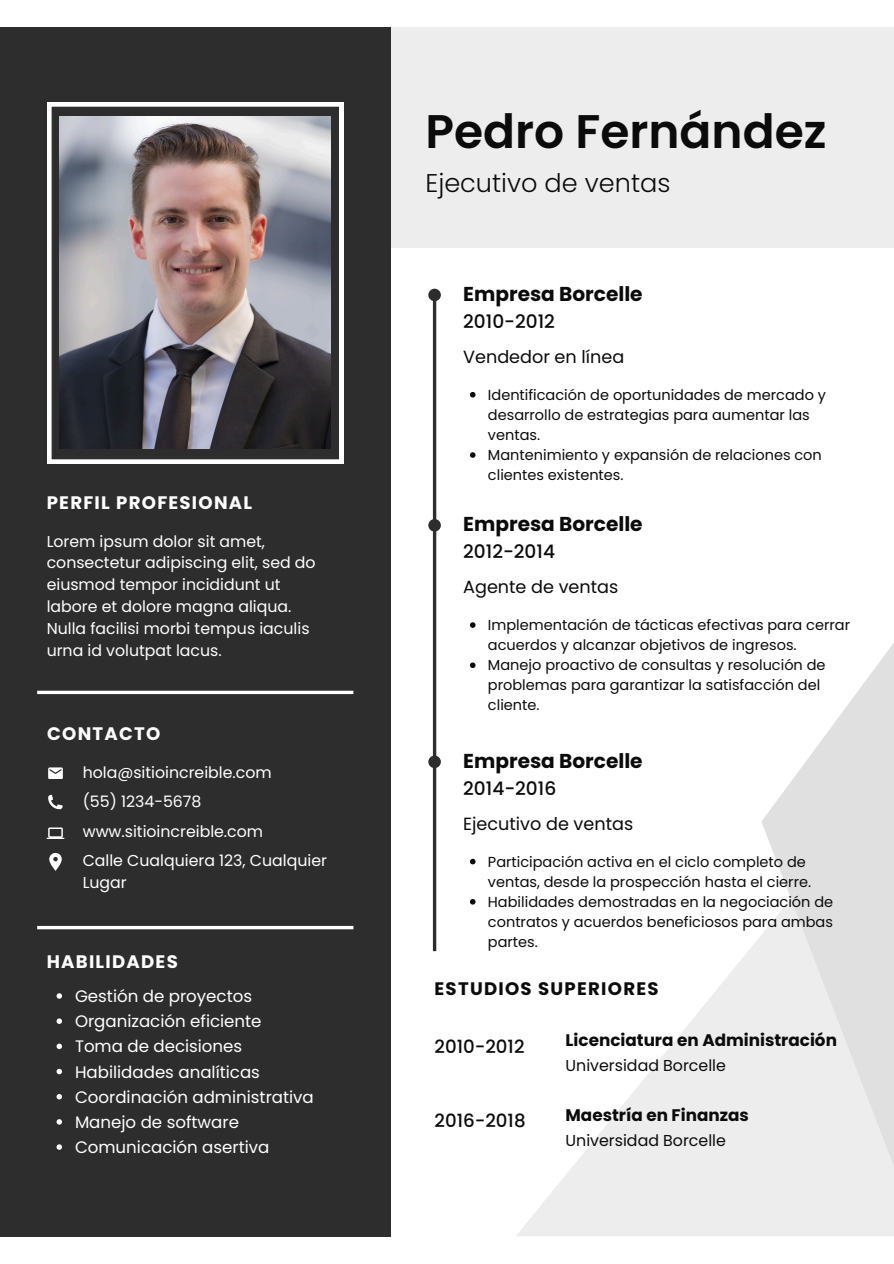
<style>
.page{position:relative;width:894px;height:1264px;background:#fff}
.page>*{position:absolute;margin:0;border:0;box-sizing:border-box;transform-origin:0 0}
.t1{font:600 47.1px "Poppins";color:#0b0b0b}
.t2{font:300 25.65px "Poppins";color:#0b0b0b}
.t3{font:700 20.1px "Poppins";color:#0b0b0b}
.t4{font:500 18.6px "Poppins";color:#0b0b0b}
.t5{font:700 18.15px "Poppins";letter-spacing:.07em;color:#fff}
.t6{font:700 18.15px "Poppins";letter-spacing:.07em;color:#0b0b0b}
.t7{font:500 18.15px "Poppins";color:#0b0b0b}
.t8{font:17.55px "Poppins";color:#0b0b0b}
.t9{font:700 16.8px "Poppins";color:#0b0b0b}
.t10{font:16.65px "Poppins";color:#fff}
.t11{font:15.75px/21.9px "Poppins";color:#fff}
.t12{font:15.75px "Poppins";color:#0b0b0b}
.t13{font:14.55px/20.1px "Poppins";color:#0b0b0b}
</style>
<div class="page">
<svg style="left:516px;top:936px;width:245px;height:300px;fill:#efefef"></svg>
<svg style="left:761px;top:644px;width:132px;height:592px"></svg>
<div style="left:0;top:27px;width:893px;height:221px;background:#ededed"></div>
<div style="left:0;top:27px;width:390px;height:1208px;background:#2d2d2d"></div>
<svg style="left:48px;top:767px;width:15px;height:11px"></svg>
<svg style="left:47px;top:827px;width:17px;height:11px"></svg>
<svg style="left:48px;top:794px;width:15px;height:15px"></svg>
<svg style="left:49px;top:852px;width:13px;height:18px"></svg>
<svg style="left:47px;top:102px;width:296px;height:361px"></svg>
<img style="left:60px;top:117px;width:270px;height:332px">
<hr style="left:433px;top:292px;width:3px;height:659px;background:#2d2d2d">
<svg style="left:37px;top:690px;width:316px;height:4px"></svg>
<svg style="left:37px;top:925px;width:316px;height:4px"></svg>
<div style="left:428px;top:289px;width:13px;height:12px;background:#2d2d2d;border-radius:50%"></div>
<div style="left:428px;top:519px;width:13px;height:12px;background:#2d2d2d;border-radius:50%"></div>
<svg style="left:57px;top:993px;width:5px;height:5px"></svg>
<svg style="left:57px;top:1018px;width:5px;height:5px"></svg>
<svg style="left:57px;top:1043px;width:5px;height:6px"></svg>
<svg style="left:57px;top:1068px;width:5px;height:6px"></svg>
<svg style="left:57px;top:1094px;width:5px;height:5px"></svg>
<svg style="left:57px;top:1119px;width:5px;height:5px"></svg>
<svg style="left:57px;top:1144px;width:5px;height:5px"></svg>
<svg style="left:470px;top:392px;width:5px;height:5px"></svg>
<svg style="left:470px;top:452px;width:5px;height:6px"></svg>
<svg style="left:470px;top:622px;width:5px;height:6px"></svg>
<svg style="left:470px;top:662px;width:5px;height:6px"></svg>
<svg style="left:470px;top:858px;width:5px;height:6px"></svg>
<svg style="left:470px;top:899px;width:5px;height:5px"></svg>
<div style="left:428px;top:755px;width:13px;height:13px;background:#2d2d2d;border-radius:50%"></div>
<p class="t5" style="left:47px;top:490px;width:207px">PERFIL PROFESIONAL</p>
<p class="t11" style="left:47px;top:530px;width:270px">Lorem ipsum dolor sit amet, consectetur adipiscing elit, sed do eiusmod tempor incididunt ut labore et dolore magna aliqua.<br>Nulla facilisi morbi tempus iaculis urna id volutpat lacus.</p>
<p class="t5" style="left:47px;top:721px;width:115px">CONTACTO</p>
<h3 class="t11" style="left:83px;top:761px;width:190px">hola@sitioincreible.com</h3>
<p class="t11" style="left:83px;top:790px;width:120px">(55) 1234-5678</p>
<h3 class="t11" style="left:83px;top:820px;width:182px">www.sitioincreible.com</h3>
<p class="t11" style="left:83px;top:849px;width:246px">Calle Cualquiera 123, Cualquier<br>Lugar</p>
<p class="t5" style="left:47px;top:948px;width:133px">HABILIDADES</p>
<p class="t10" style="left:75px;top:984px;width:178px">Gestión de proyectos</p>
<p class="t10" style="left:75px;top:1009px;width:188px">Organización eficiente</p>
<p class="t10" style="left:75px;top:1034px;width:169px">Toma de decisiones</p>
<p class="t10" style="left:75px;top:1060px;width:186px">Habilidades analíticas</p>
<p class="t10" style="left:75px;top:1085px;width:240px">Coordinación administrativa</p>
<h3 class="t10" style="left:75px;top:1110px;width:165px">Manejo de software</h3>
<p class="t10" style="left:75px;top:1135px;width:196px">Comunicación asertiva</p>
<h4 class="t1" style="left:425px;top:98px;width:402px">Pedro Fernández</h4>
<h6 class="t2" style="left:425px;top:165px;width:246px">Ejecutivo de ventas</h6>
<p class="t3" style="left:463px;top:280px;width:181px">Empresa Borcelle</p>
<p class="t4" style="left:463px;top:308px;width:93px">2010-2012</p>
<p class="t8" style="left:463px;top:345px;width:162px">Vendedor en línea</p>
<h6 class="t13" style="left:488px;top:384px;width:339px">Identificación de oportunidades de mercado y desarrollo de estrategias para aumentar las ventas.</h6>
<p class="t13" style="left:488px;top:445px;width:335px">Mantenimiento y expansión de relaciones con clientes existentes.</p>
<p class="t3" style="left:463px;top:510px;width:181px">Empresa Borcelle</p>
<p class="t4" style="left:463px;top:538px;width:93px">2012-2014</p>
<p class="t8" style="left:463px;top:575px;width:156px">Agente de ventas</p>
<p class="t13" style="left:488px;top:615px;width:363px">Implementación de tácticas efectivas para cerrar acuerdos y alcanzar objetivos de ingresos.</p>
<p class="t13" style="left:488px;top:655px;width:339px">Manejo proactivo de consultas y resolución de problemas para garantizar la satisfacción del cliente.</p>
<p class="t3" style="left:463px;top:747px;width:181px">Empresa Borcelle</p>
<p class="t4" style="left:463px;top:775px;width:94px">2014-2016</p>
<p class="t8" style="left:463px;top:811px;width:171px">Ejecutivo de ventas</p>
<p class="t13" style="left:488px;top:851px;width:324px">Participación activa en el ciclo completo de ventas, desde la prospección hasta el cierre.</p>
<p class="t13" style="left:488px;top:891px;width:346px;text-align:justify">Habilidades demostradas en la negociación de contratos y acuerdos beneficiosos para ambas partes.</p>
<p class="t6" style="left:434px;top:976px;width:225px">ESTUDIOS SUPERIORES</p>
<p class="t7" style="left:434px;top:1033px;width:91px">2010-2012</p>
<p class="t7" style="left:434px;top:1108px;width:92px">2016-2018</p>
<p class="t9" style="left:565px;top:1028px;width:273px">Licenciatura en Administración</p>
<h4 class="t12" style="left:565px;top:1054px;width:162px">Universidad Borcelle</h4>
<h4 class="t9" style="left:565px;top:1103px;width:185px">Maestría en Finanzas</h4>
<h6 class="t12" style="left:565px;top:1129px;width:162px">Universidad Borcelle</h6>
</div>
